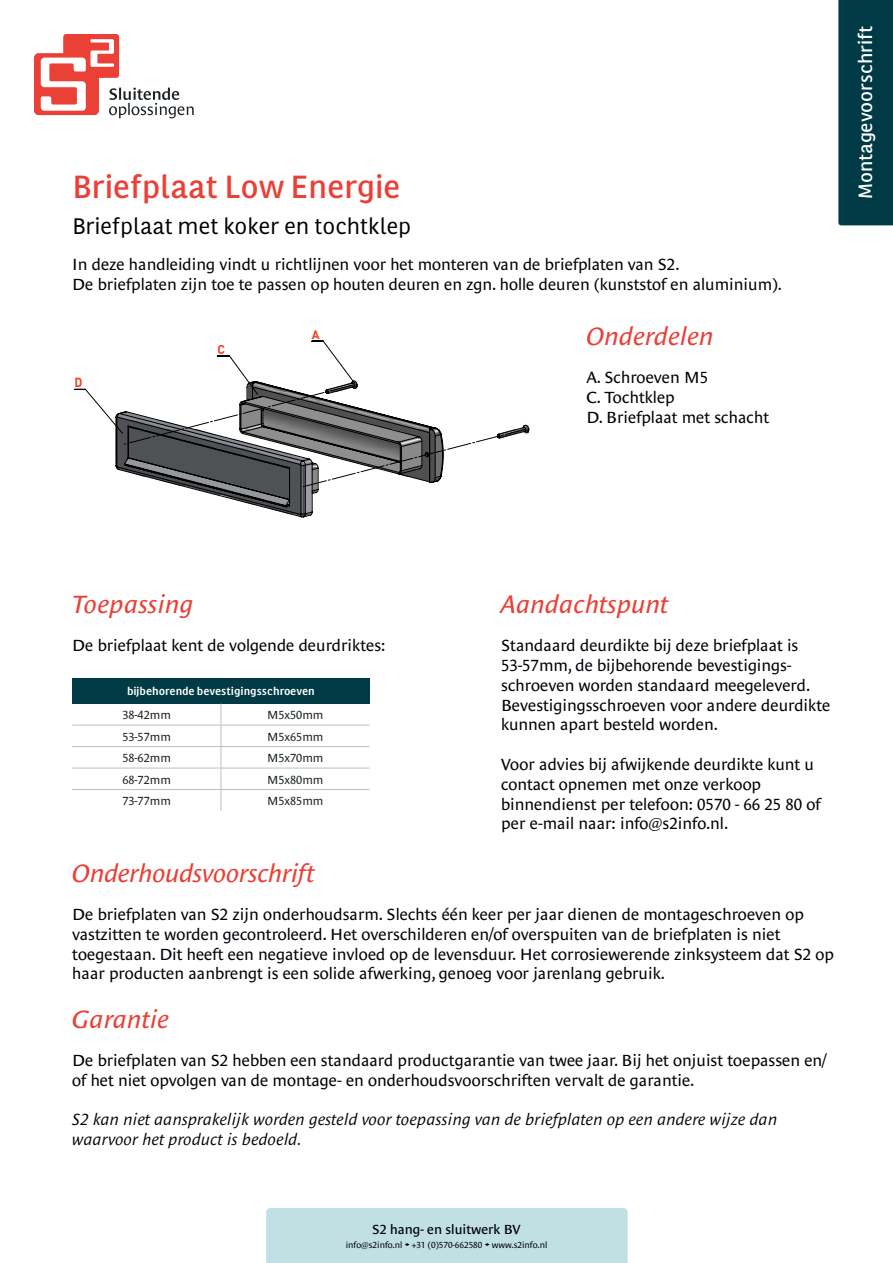
<style>
.page{position:relative;width:893px;height:1263px;background:#fff}
.page>*{position:absolute;margin:0;border:0;box-sizing:border-box;transform-origin:0 0}
.Ansa_H1{font:600 30px "Multi Text";color:#ea4036}
._10pt_Regular_text{font:italic 25.5px "Le Monde Sans Std";color:#ea4036}
.Ansa_H1-2{font:21px "Multi Text";color:#000008}
.t1{font:600 18px "Multi Text";color:#fff}
.t2{font:16.5px/19.8px "Le Monde Sans Std";color:#000008}
.t3{font:italic 16.5px "Le Monde Sans Std";color:#000008}
.t4{font:13.5px "Le Monde Sans Std";color:#000008}
.t5{font:700 12.9px "DIN";color:#ef4123;scale:.94 1}
.t6{font:700 12.6px "DIN";color:#ef4123;scale:.96 1}
.t7{font:700 12.15px "DIN";color:#ef4123}
.t8{font:12px "Le Monde Sans Std";color:#192125}
.t9{font:700 10.5px "Multi Text";color:#fff}
.t10{font:9px "Le Monde Sans Std";color:#000008}
</style>
<div class="page">
<svg style="left:34px;top:34px;width:160px;height:84px"></svg>
<div style="left:266px;top:1208px;width:362px;height:55px;background:#c0e0e3"></div>
<div style="left:72px;top:678px;width:298px;height:26px;background:#003a44"></div>
<hr style="left:72px;top:746px;width:149px;height:1px;background:#bfbebe">
<hr style="left:221px;top:746px;width:149px;height:1px;background:#bfbebe">
<hr style="left:72px;top:789px;width:149px;height:1px;background:#bfbebe">
<hr style="left:221px;top:789px;width:149px;height:1px;background:#bfbebe">
<hr style="left:72px;top:725px;width:149px;height:1px;background:#bfbebe">
<hr style="left:221px;top:725px;width:149px;height:1px;background:#bfbebe">
<hr style="left:72px;top:768px;width:149px;height:1px;background:#bfbebe">
<hr style="left:221px;top:768px;width:149px;height:1px;background:#bfbebe">
<svg style="left:221px;top:704px;width:1px;height:107px"></svg>
<svg style="left:74px;top:341px;width:279px;height:84px"></svg>
<svg style="left:115px;top:380px;width:414px;height:137px"></svg>
<div style="left:838px;top:0;width:55px;height:225px;background:#003a44"></div>
<p class="Ansa_H1" style="left:73px;top:162px;width:329px">Briefplaat Low Energie</p>
<p class="Ansa_H1-2" style="left:73px;top:208px;width:340px">Briefplaat met koker en tochtklep</p>
<p class="t2" style="left:72px;top:254px;width:609px">In deze handleiding vindt u richtlijnen voor het monteren van de briefplaten van S2.</p>
<p class="t2" style="left:72px;top:274px;width:711px">De briefplaten zijn toe te passen op houten deuren en zgn. holle deuren (kunststof en aluminium).</p>
<p class="_10pt_Regular_text" style="left:586px;top:322px;width:129px">Onderdelen</p>
<p class="t2" style="left:586px;top:368px;width:123px">A. Schroeven M5</p>
<p class="t2" style="left:586px;top:387px;width:90px">C. Tochtklep</p>
<p class="t2" style="left:586px;top:407px;width:184px">D. Briefplaat met schacht</p>
<p class="t7" style="left:312px;top:327px;width:9px">A</p>
<p class="t6" style="left:217px;top:341px;width:9px">C</p>
<p class="t5" style="left:75px;top:374px;width:10px">D</p>
<p class="t1" style="left:850px;top:199px;width:175px;rotate:-90deg">Montagevoorschrift</p>
<p class="_10pt_Regular_text" style="left:72px;top:590px;width:123px">Toepassing</p>
<p class="t2" style="left:72px;top:635px;width:315px">De briefplaat kent de volgende deurdriktes:</p>
<p class="t9" style="left:127px;top:682px;width:189px">bijbehorende bevestigingsschroeven</p>
<p class="t8" style="left:122px;top:708px;width:50px">38-42mm</p>
<p class="t8" style="left:267px;top:708px;width:58px">M5x50mm</p>
<p class="t8" style="left:122px;top:729px;width:50px">53-57mm</p>
<p class="t8" style="left:267px;top:729px;width:58px">M5x65mm</p>
<p class="t8" style="left:122px;top:751px;width:50px">58-62mm</p>
<p class="t8" style="left:267px;top:751px;width:58px">M5x70mm</p>
<p class="t8" style="left:122px;top:772px;width:50px">68-72mm</p>
<p class="t8" style="left:267px;top:772px;width:58px">M5x80mm</p>
<p class="t8" style="left:122px;top:794px;width:50px">73-77mm</p>
<p class="t8" style="left:267px;top:794px;width:58px">M5x85mm</p>
<p class="_10pt_Regular_text" style="left:501px;top:590px;width:169px">Aandachtspunt</p>
<p class="t2" style="left:501px;top:635px;width:299px">Standaard deurdikte bij deze briefplaat is</p>
<p class="t2" style="left:501px;top:655px;width:292px">53-57mm, de bijbehorende bevestigings-</p>
<p class="t2" style="left:501px;top:675px;width:331px">schroeven worden standaard meegeleverd.<br>Bevestigingsschroeven voor andere deurdikte kunnen apart besteld worden.</p>
<p class="t2" style="left:501px;top:754px;width:314px">Voor advies bij afwijkende deurdikte kunt u</p>
<p class="t2" style="left:501px;top:774px;width:261px">contact opnemen met onze verkoop</p>
<p class="t2" style="left:501px;top:794px;width:321px">binnendienst per telefoon: 0570 - 66 25 80 of per e-mail naar: info@s2info.nl.</p>
<p class="_10pt_Regular_text" style="left:72px;top:859px;width:244px">Onderhoudsvoorschrift</p>
<p class="t2" style="left:72px;top:904px;width:733px">De briefplaten van S2 zijn onderhoudsarm. Slechts één keer per jaar dienen de montageschroeven op</p>
<p class="t2" style="left:72px;top:924px;width:710px">vastzitten te worden gecontroleerd. Het overschilderen en/of overspuiten van de briefplaten is niet</p>
<p class="t2" style="left:72px;top:944px;width:763px">toegestaan. Dit heeft een negatieve invloed op de levensduur. Het corrosiewerende zinksysteem dat S2 op haar producten aanbrengt is een solide afwerking, genoeg voor jarenlang gebruik.</p>
<p class="_10pt_Regular_text" style="left:72px;top:1004px;width:99px">Garantie</p>
<p class="t2" style="left:72px;top:1050px;width:756px">De briefplaten van S2 hebben een standaard productgarantie van twee jaar. Bij het onjuist toepassen en/ of het niet opvolgen van de montage- en onderhoudsvoorschriften vervalt de garantie.</p>
<p class="t3" style="left:72px;top:1110px;width:707px">S2 kan niet aansprakelijk worden gesteld voor toepassing van de briefplaten op een andere wijze dan</p>
<p class="t3" style="left:72px;top:1130px;width:231px">waarvoor het product is bedoeld.</p>
<p class="t4" style="left:372px;top:1222px;width:150px">S2 hang- en sluitwerk BV</p>
<p class="t10" style="left:346px;top:1239px;width:203px">info@s2info.nl +31 (0)570-662580 www.s2info.nl</p>
</div>
